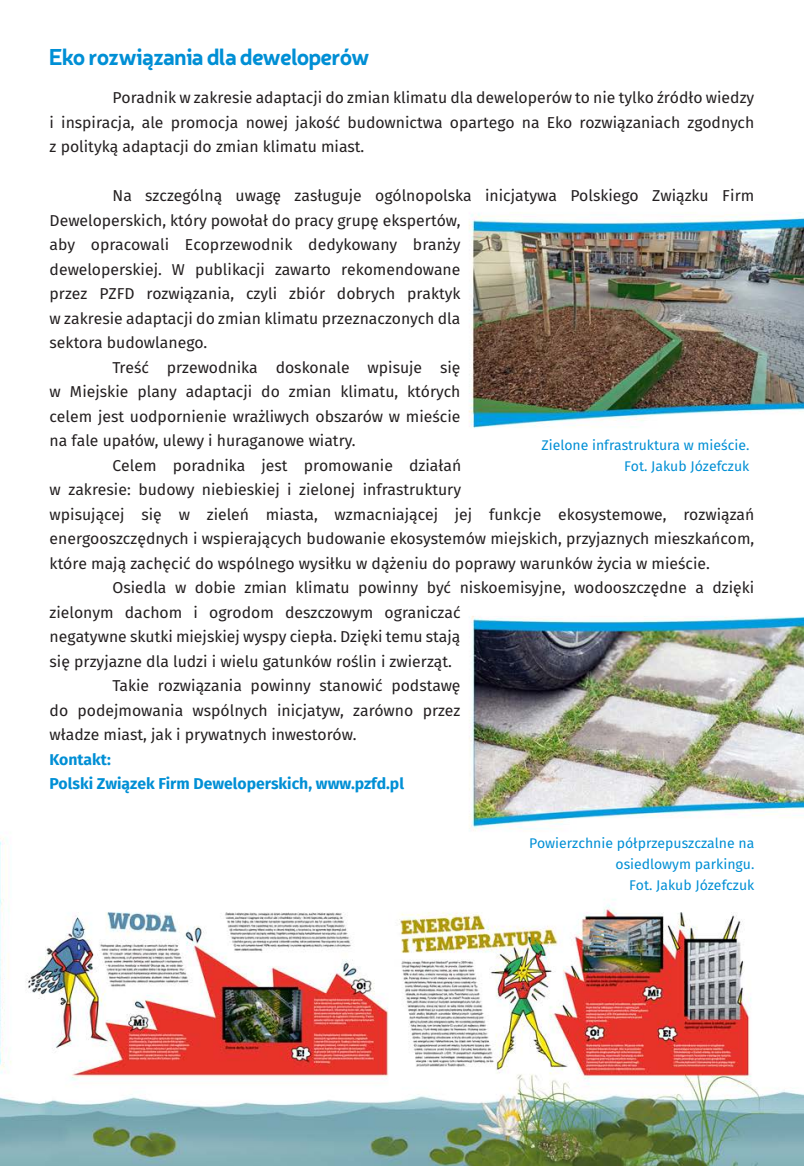
<style>
.page{position:relative;width:804px;height:1166px;background:#fff}
.page>*{position:absolute;margin:0;border:0;box-sizing:border-box;transform-origin:0 0}
.t1{font:700 22.75px "Neris";letter-spacing:-.035em;color:#008fd5}
.t2{font:15.75px/24.5px "Fira Sans";color:#231f20;text-align:justify}
.t3{font:700 15.75px "Fira Sans";color:#008fd5}
.t4{font:14px "Fira Sans";color:#008fd5}
</style>
<div class="page">
<img style="left:0;top:213px;width:804px;height:953px">
<p class="t1" style="left:49px;top:40px;width:322px">Eko rozwiązania dla deweloperów</p>
<p class="t2" style="left:50px;top:85px;width:706px;text-indent:63px">Poradnik w zakresie adaptacji do zmian klimatu dla deweloperów to nie tylko źródło wiedzy i inspiracja, ale promocja nowej jakość budownictwa opartego na Eko rozwiązaniach zgodnych z polityką adaptacji do zmian klimatu miast.</p>
<p class="t2" style="left:50px;top:183px;width:706px;text-align:left;text-indent:63px">Na szczególną uwagę zasługuje ogólnopolska inicjatywa Polskiego Związku Firm Deweloperskich, który powołał do pracy grupę ekspertów,<br>aby opracowali Ecoprzewodnik dedykowany branży<br>deweloperskiej. W publikacji zawarto rekomendowane<br>przez PZFD rozwiązania, czyli zbiór dobrych praktyk<br>w zakresie adaptacji do zmian klimatu przeznaczonych dla<br>sektora budowlanego.</p>
<p class="t2" style="left:50px;top:355px;width:412px;text-indent:63px">Treść przewodnika doskonale wpisuje się w Miejskie plany adaptacji do zmian klimatu, których celem jest uodpornienie wrażliwych obszarów w mieście na fale upałów, ulewy i huraganowe wiatry.</p>
<p class="t2" style="left:50px;top:453px;width:706px;text-align:left;text-indent:63px">Celem poradnika jest promowanie działań<br>w zakresie: budowy niebieskiej i zielonej infrastruktury<br>wpisującej się w zieleń miasta, wzmacniającej jej funkcje ekosystemowe, rozwiązań energooszczędnych i wspierających budowanie ekosystemów miejskich, przyjaznych mieszkańcom, które mają zachęcić do wspólnego wysiłku w dążeniu do poprawy warunków życia w mieście.</p>
<p class="t2" style="left:50px;top:575px;width:706px;text-align:left;text-indent:63px">Osiedla w dobie zmian klimatu powinny być niskoemisyjne, wodooszczędne a dzięki zielonym dachom i ogrodom deszczowym ograniczać<br>negatywne skutki miejskiej wyspy ciepła. Dzięki temu stają<br>się przyjazne dla ludzi i wielu gatunków roślin i zwierząt.</p>
<p class="t2" style="left:50px;top:673px;width:412px;text-indent:63px">Takie rozwiązania powinny stanowić podstawę do podejmowania wspólnych inicjatyw, zarówno przez władze miast, jak i prywatnych inwestorów.</p>
<p class="t3" style="left:50px;top:746px;width:63px">Kontakt:</p>
<p class="t3" style="left:50px;top:771px;width:356px">Polski Związek Firm Deweloperskich, www.pzfd.pl</p>
<p class="t4" style="left:541px;top:434px;width:209px">Zielone infrastruktura w mieście.</p>
<p class="t4" style="left:624px;top:455px;width:127px">Fot. Jakub Józefczuk</p>
<p class="t4" style="left:529px;top:833px;width:227px">Powierzchnie półprzepuszczalne na</p>
<p class="t4" style="left:615px;top:854px;width:140px">osiedlowym parkingu.</p>
<p class="t4" style="left:629px;top:875px;width:127px">Fot. Jakub Józefczuk</p>
</div>
